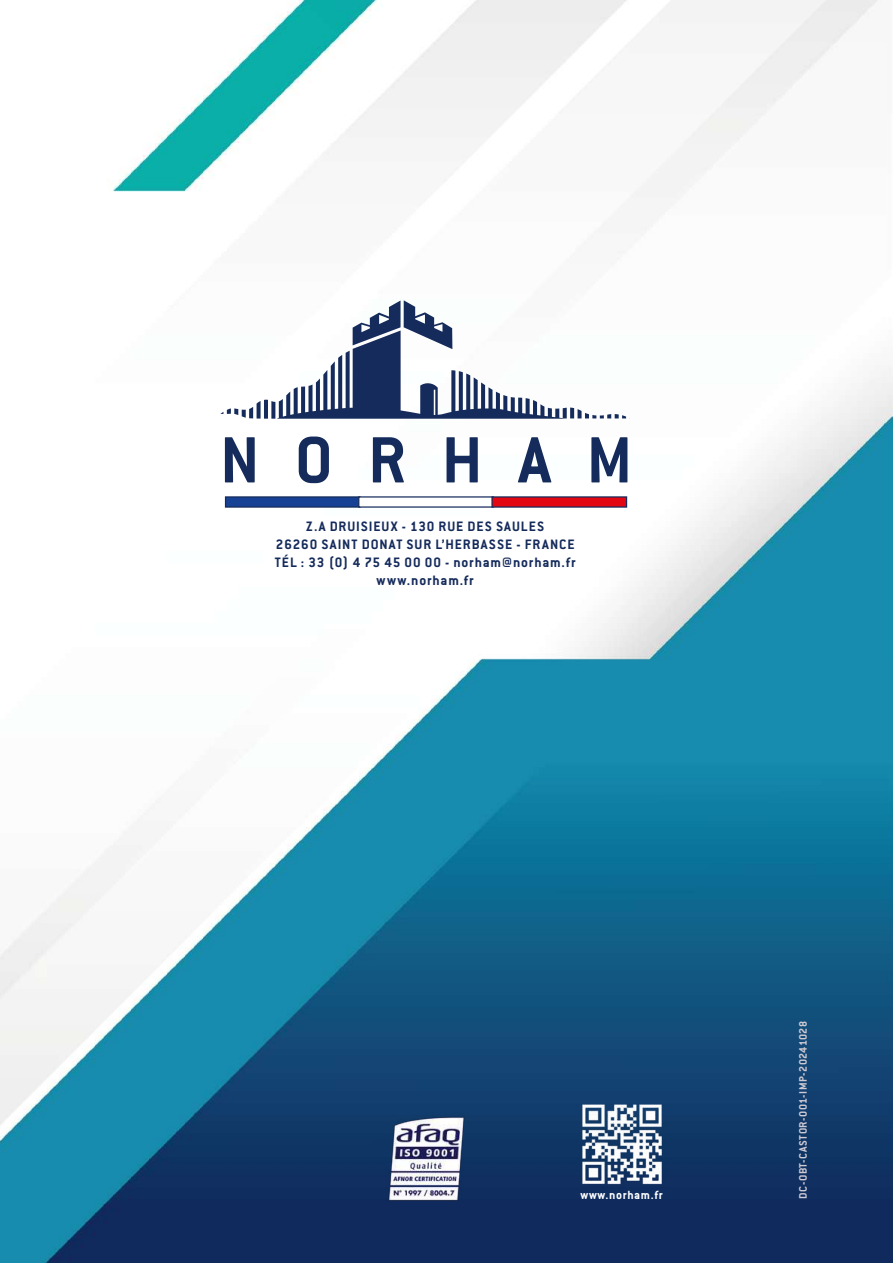
<style>
.page{position:relative;width:893px;height:1263px;background:#fff}
.page>*{position:absolute;margin:0;border:0;box-sizing:border-box;transform-origin:0 0}
.t1{font:700 15px/18px "Conduit ITC";letter-spacing:.06em;color:#152b5b;text-align:center}
.t2{font:700 13.05px "Conduit ITC";letter-spacing:.05em;color:#fff}
.t3{font:700 12px "Conduit ITC";letter-spacing:.035em;color:#cecad3}
</style>
<div class="page">
<img style="left:0;top:0;width:893px;height:1263px">
<img style="left:576px;top:1098px;width:91px;height:92px">
<img style="left:381px;top:1108px;width:89px;height:102px">
<svg style="left:225px;top:496px;width:402px;height:12px"></svg>
<svg style="left:220px;top:300px;width:410px;height:119px"></svg>
<svg style="left:225px;top:437px;width:30px;height:45px"></svg>
<svg style="left:299px;top:436px;width:30px;height:47px"></svg>
<svg style="left:373px;top:437px;width:31px;height:45px"></svg>
<svg style="left:447px;top:437px;width:31px;height:45px"></svg>
<svg style="left:518px;top:437px;width:33px;height:45px"></svg>
<svg style="left:591px;top:437px;width:36px;height:45px"></svg>
<p class="t1" style="left:275px;top:516px;width:302px">Z.A DRUISIEUX - 130 RUE DES SAULES<br>26260 SAINT DONAT SUR L’HERBASSE - FRANCE<br>TÉL : 33 (0) 4 75 45 00 00 - norham@norham.fr www.norham.fr</p>
<p class="t2" style="left:581px;top:1187px;width:84px">www.norham.fr</p>
<p class="t3" style="left:796px;top:1199px;width:179px;rotate:-90deg">DC-OBT-CASTOR-001-IMP-20241028</p>
</div>
